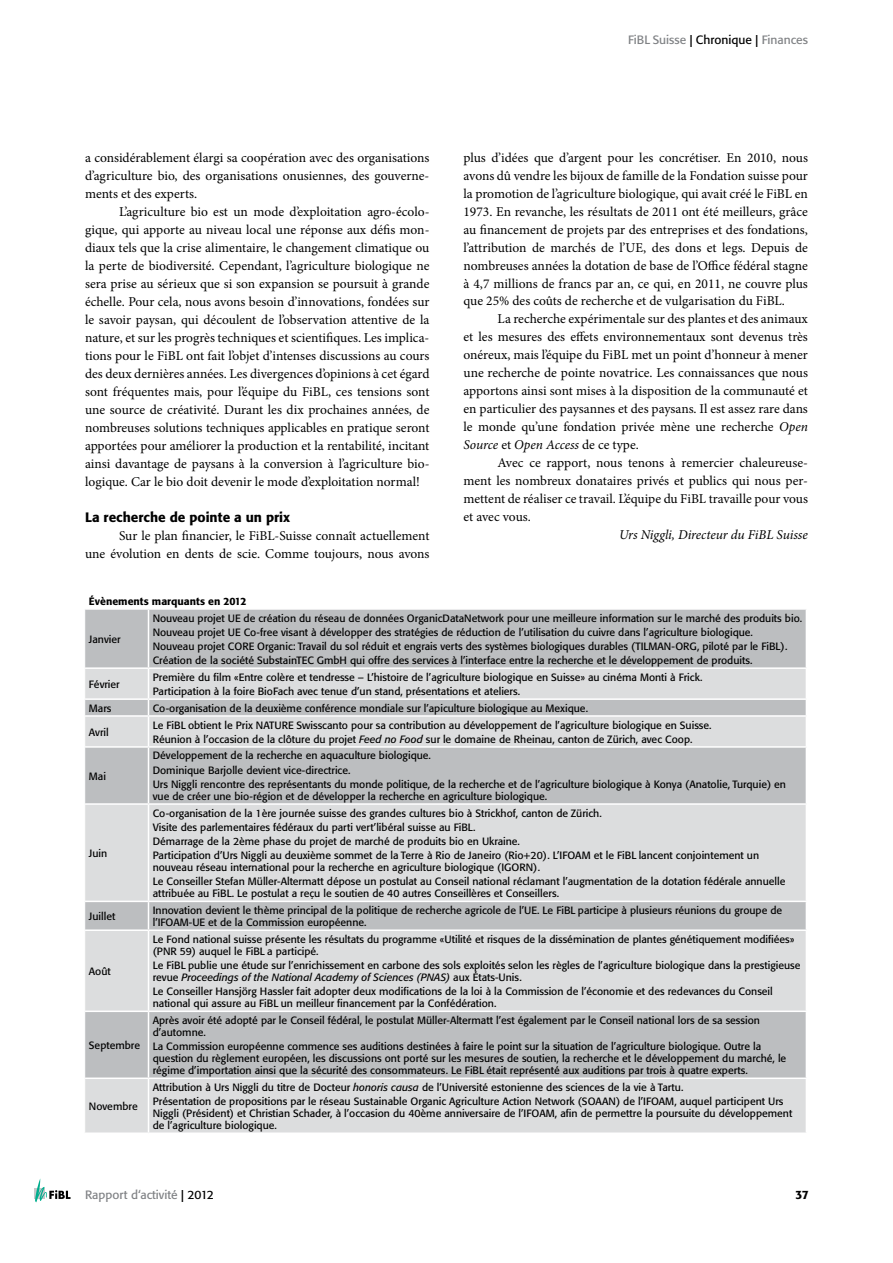
<style>
.page{position:relative;width:893px;height:1263px;background:#fff}
.page>*{position:absolute;margin:0;border:0;box-sizing:border-box;transform-origin:0 0}
.t1{font:13.5px/18px "Minion Pro";color:#000;text-align:justify}
.t2{font:italic 13.5px "Minion Pro";letter-spacing:-.01em;color:#000}
.t3{font:500 13.5px "Formata BQ";color:#000}
.t4{font:12px "Formata BQ";color:#808285}
.t5{font:500 12px "Formata BQ";color:#000}
.t6{font:10.5px/14.1px "Formata BQ";color:#000}
.t7{font:500 10.5px "Formata BQ";color:#000}
.s1{font-weight:500;color:#000}
.s2{color:#000}
.s3{font-style:italic}
</style>
<div class="page">
<div style="left:34px;top:1188px;width:11px;height:11px;background:#c7c8ca"></div>
<svg style="left:35px;top:1178px;width:36px;height:24px"></svg>
<div style="left:85px;top:610px;width:721px;height:57px;background:#bcbec0"></div>
<svg style="left:85px;top:669px;width:721px;height:463px;background:#d1d2d4"></svg>
<hr style="left:148px;top:610px;width:1px;height:57px;background:#fff">
<hr style="left:85px;top:698px;width:63px;height:2px;background:#fff">
<hr style="left:148px;top:698px;width:659px;height:2px;background:#fff">
<hr style="left:85px;top:715px;width:63px;height:2px;background:#fff">
<hr style="left:148px;top:715px;width:659px;height:2px;background:#fff">
<svg style="left:148px;top:669px;width:1px;height:77px"></svg>
<hr style="left:85px;top:746px;width:63px;height:2px;background:#fff">
<hr style="left:148px;top:746px;width:659px;height:2px;background:#fff">
<hr style="left:148px;top:748px;width:1px;height:55px;background:#fff">
<hr style="left:85px;top:803px;width:63px;height:2px;background:#fff">
<hr style="left:148px;top:803px;width:659px;height:2px;background:#fff">
<hr style="left:148px;top:805px;width:1px;height:96px;background:#fff">
<hr style="left:85px;top:901px;width:63px;height:1px;background:#fff">
<hr style="left:148px;top:901px;width:659px;height:1px;background:#fff">
<svg style="left:148px;top:902px;width:1px;height:27px"></svg>
<hr style="left:85px;top:929px;width:63px;height:2px;background:#fff">
<hr style="left:148px;top:929px;width:659px;height:2px;background:#fff">
<hr style="left:148px;top:931px;width:1px;height:79px;background:#fff">
<hr style="left:85px;top:1010px;width:63px;height:2px;background:#fff">
<hr style="left:148px;top:1010px;width:659px;height:2px;background:#fff">
<hr style="left:148px;top:1012px;width:1px;height:65px;background:#fff">
<hr style="left:85px;top:1077px;width:63px;height:2px;background:#fff">
<hr style="left:148px;top:1077px;width:659px;height:2px;background:#fff">
<hr style="left:148px;top:1079px;width:1px;height:53px;background:#fff">
<p class="t4" style="left:628px;top:32px;width:181px">FiBL Suisse <span class="s1">|</span> <span class="s2">Chronique</span> <span class="s1">|</span> Finances</p>
<p class="t1" style="left:85px;top:148px;width:346px">a considérablement élargi sa coopération avec des organisations d’agriculture bio, des organisations onusiennes, des gouverne&shy;ments et des experts.</p>
<p class="t1" style="left:85px;top:202px;width:346px;text-indent:34px">L’agriculture bio est un mode d’exploitation agro-écolo&shy;gique, qui apporte au niveau local une réponse aux défis mon&shy;diaux tels que la crise alimentaire, le changement climatique ou la perte de biodiversité. Cependant, l’agriculture biologique ne sera prise au sérieux que si son expansion se poursuit à grande échelle. Pour cela, nous avons besoin d’innovations, fondées sur le savoir paysan, qui découlent de l’observation attentive de la nature, et sur les progrès techniques et scientifiques. Les implica&shy;tions pour le FiBL ont fait l’objet d’intenses discussions au cours des deux dernières années. Les divergences d’opinions à cet égard sont fréquentes mais, pour l’équipe du FiBL, ces tensions sont une source de créativité. Durant les dix prochaines années, de nombreuses solutions techniques applicables en pratique seront apportées pour améliorer la production et la rentabilité, incitant ainsi davantage de paysans à la conversion à l’agriculture bio&shy;logique. Car le bio doit devenir le mode d’exploitation normal!</p>
<p class="t3" style="left:85px;top:508px;width:207px">La recherche de pointe a un prix</p>
<p class="t1" style="left:85px;top:526px;width:346px;text-align:right">Sur le plan financier, le FiBL-Suisse connaît actuellement<br>une évolution en dents de scie. Comme toujours, nous avons</p>
<p class="t1" style="left:463px;top:148px;width:346px">plus d’idées que d’argent pour les concrétiser. En 2010, nous avons dû vendre les bijoux de famille de la Fondation suisse pour la promotion de l’agriculture biologique, qui avait créé le FiBL en 1973. En revanche, les résultats de 2011 ont été meilleurs, grâce au financement de projets par des entreprises et des fondations, l’attribution de marchés de l’UE, des dons et legs. Depuis de nombreuses années la dotation de base de l’Office fédéral stagne à 4,7 millions de francs par an, ce qui, en 2011, ne couvre plus que 25% des coûts de recherche et de vulgarisation du FiBL.</p>
<p class="t1" style="left:463px;top:310px;width:346px;text-indent:34px">La recherche expérimentale sur des plantes et des animaux et les mesures des effets environnementaux sont devenus très onéreux, mais l’équipe du FiBL met un point d’honneur à mener une recherche de pointe novatrice. Les connaissances que nous apportons ainsi sont mises à la disposition de la communauté et en particulier des paysannes et des paysans. Il est assez rare dans le monde qu’une fondation privée mène une recherche <span class="s3">Open Source</span> et <span class="s3">Open Access</span> de ce type.</p>
<p class="t1" style="left:463px;top:454px;width:346px;text-indent:34px">Avec ce rapport, nous tenons à remercier chaleureuse&shy;ment les nombreux donataires privés et publics qui nous per&shy;mettent de réaliser ce travail. L’équipe du FiBL travaille pour vous et avec vous.</p>
<p class="t2" style="left:619px;top:526px;width:190px">Urs Niggli, Directeur du FiBL Suisse</p>
<p class="t7" style="left:89px;top:594px;width:159px">Évènements marquants en 2012</p>
<p class="t6" style="left:89px;top:632px;width:33px">Janvier</p>
<p class="t6" style="left:153px;top:611px;width:651px">Nouveau projet UE de création du réseau de données OrganicDataNetwork pour une meilleure information sur le marché des produits bio.<br>Nouveau projet UE Co-free visant à développer des stratégies de réduction de l’utilisation du cuivre dans l’agriculture biologique.<br>Nouveau projet CORE Organic: Travail du sol réduit et engrais verts des systèmes biologiques durables (TILMAN-ORG, piloté par le FiBL).<br>Création de la société SubstainTEC GmbH qui offre des services à l’interface entre la recherche et le développement de produits.</p>
<p class="t6" style="left:89px;top:677px;width:32px">Février</p>
<p class="t6" style="left:153px;top:670px;width:551px">Première du film «Entre colère et tendresse – L’histoire de l’agriculture biologique en Suisse» au cinéma Monti à Frick.<br>Participation à la foire BioFach avec tenue d’un stand, présentations et ateliers.</p>
<p class="t6" style="left:89px;top:701px;width:24px">Mars</p>
<p class="t6" style="left:153px;top:701px;width:437px">Co-organisation de la deuxième conférence mondiale sur l’apiculture biologique au Mexique.</p>
<p class="t6" style="left:89px;top:725px;width:21px">Avril</p>
<p class="t6" style="left:153px;top:718px;width:560px">Le FiBL obtient le Prix NATURE Swisscanto pour sa contribution au développement de l’agriculture biologique en Suisse.<br>Réunion à l’occasion de la clôture du projet <span class="s3">Feed no Food</span> sur le domaine de Rheinau, canton de Zürich, avec Coop.</p>
<p class="t6" style="left:89px;top:769px;width:19px">Mai</p>
<p class="t6" style="left:153px;top:749px;width:635px">Développement de la recherche en aquaculture biologique.<br>Dominique Barjolle devient vice-directrice.<br>Urs Niggli rencontre des représentants du monde politique, de la recherche et de l’agriculture biologique à Konya (Anatolie, Turquie) en</p>
<p class="t6" style="left:153px;top:789px;width:396px">vue de créer une bio-région et de développer la recherche en agriculture biologique.</p>
<p class="t6" style="left:89px;top:846px;width:20px">Juin</p>
<p class="t6" style="left:153px;top:806px;width:608px">Co-organisation de la 1ère journée suisse des grandes cultures bio à Strickhof, canton de Zürich.<br>Visite des parlementaires fédéraux du parti vert’libéral suisse au FiBL.<br>Démarrage de la 2ème phase du projet de marché de produits bio en Ukraine.<br>Participation d’Urs Niggli au deuxième sommet de la Terre à Rio de Janeiro (Rio+20). L’IFOAM et le FiBL lancent conjointement un</p>
<p class="t6" style="left:153px;top:860px;width:634px">nouveau réseau international pour la recherche en agriculture biologique (IGORN).<br>Le Conseiller Stefan Müller-Altermatt dépose un postulat au Conseil national réclamant l’augmentation de la dotation fédérale annuelle</p>
<p class="t6" style="left:153px;top:886px;width:408px">attribuée au FiBL. Le postulat a reçu le soutien de 40 autres Conseillères et Conseillers.</p>
<p class="t6" style="left:89px;top:909px;width:28px">Juillet</p>
<p class="t6" style="left:153px;top:904px;width:631px;line-height:12px">Innovation devient le thème principal de la politique de recherche agricole de l’UE. Le FiBL participe à plusieurs réunions du groupe de l’IFOAM-UE et de la Commission européenne.</p>
<p class="t6" style="left:89px;top:964px;width:23px">Août</p>
<p class="t6" style="left:153px;top:933px;width:643px;line-height:12px">Le Fond national suisse présente les résultats du programme «Utilité et risques de la dissémination de plantes génétiquement modifiées» (PNR 59) auquel le FiBL a participé.</p>
<p class="t6" style="left:153px;top:959px;width:649px;line-height:12px">Le FiBL publie une étude sur l’enrichissement en carbone des sols exploités selon les règles de l’agriculture biologique dans la prestigieuse revue <span class="s3">Proceedings of the National Academy of Sciences (PNAS)</span> aux États-Unis.</p>
<p class="t6" style="left:153px;top:985px;width:622px;line-height:12px">Le Conseiller Hansjörg Hassler fait adopter deux modifications de la loi à la Commission de l’économie et des redevances du Conseil national qui assure au FiBL un meilleur financement par la Confédération.</p>
<p class="t6" style="left:89px;top:1038px;width:53px">Septembre</p>
<p class="t6" style="left:89px;top:1099px;width:50px">Novembre</p>
<p class="t6" style="left:153px;top:1014px;width:609px;line-height:12px">Après avoir été adopté par le Conseil fédéral, le postulat Müller-Altermatt l’est également par le Conseil national lors de sa session d’automne.</p>
<p class="t6" style="left:153px;top:1040px;width:635px;line-height:12px">La Commission européenne commence ses auditions destinées à faire le point sur la situation de l’agriculture biologique. Outre la question du règlement européen, les discussions ont porté sur les mesures de soutien, la recherche et le développement du marché, le régime d’importation ainsi que la sécurité des consommateurs. Le FiBL était représenté aux auditions par trois à quatre experts.</p>
<p class="t6" style="left:153px;top:1080px;width:632px">Attribution à Urs Niggli du titre de Docteur <span class="s3">honoris causa</span> de l’Université estonienne des sciences de la vie à Tartu.<br>Présentation de propositions par le réseau Sustainable Organic Agriculture Action Network (SOAAN) de l’IFOAM, auquel participent Urs</p>
<p class="t6" style="left:153px;top:1107px;width:641px;line-height:12px">Niggli (Président) et Christian Schader, à l’occasion du 40ème anniversaire de l’IFOAM, afin de permettre la poursuite du développement de l’agriculture biologique.</p>
<p class="t4" style="left:85px;top:1187px;width:130px">Rapport d‘activité <span class="s1">|</span> <span class="s2">2012</span></p>
<p class="t5" style="left:795px;top:1187px;width:15px">37</p>
</div>
